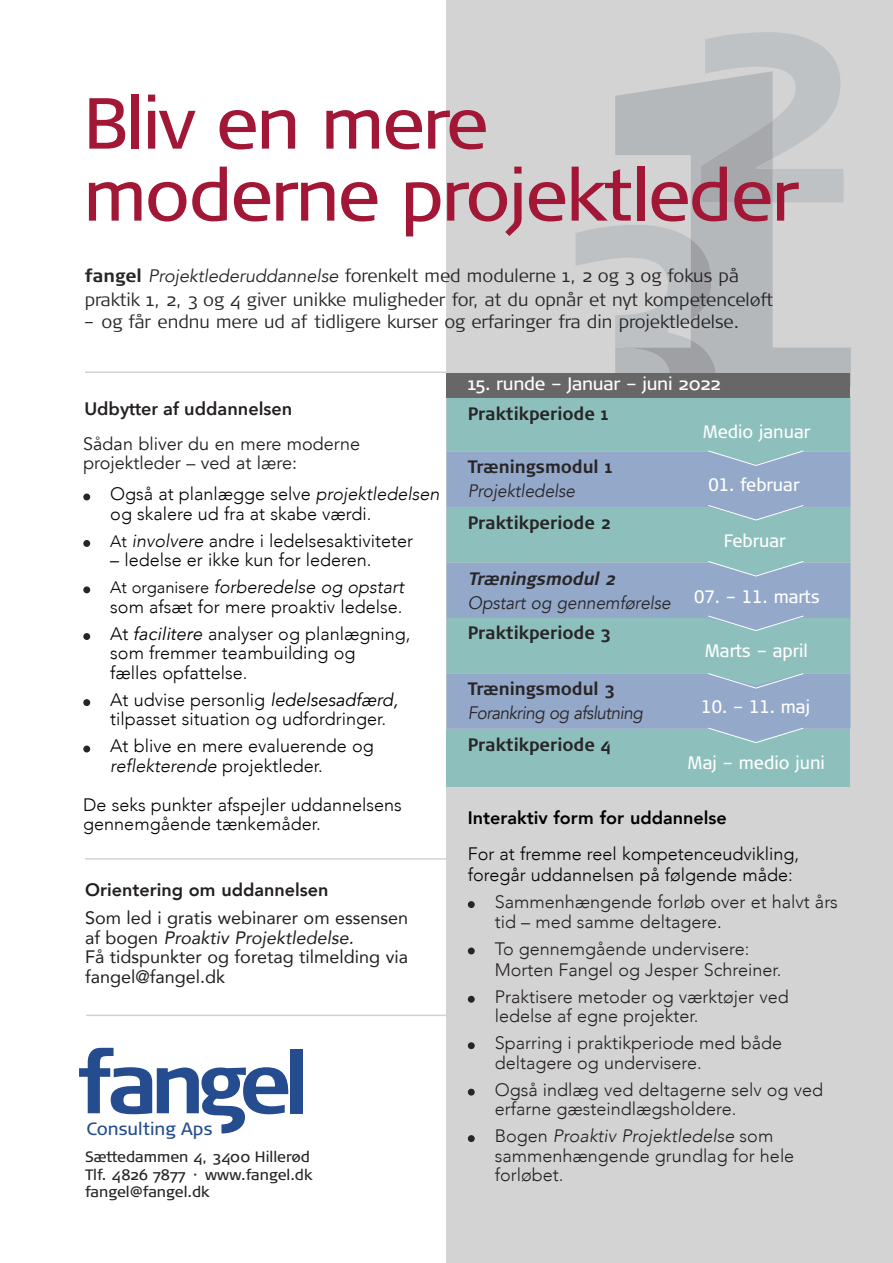
<style>
.page{position:relative;width:893px;height:1263px;background:#fff}
.page>*{position:absolute;margin:0;border:0;box-sizing:border-box;transform-origin:0 0}
.t1{font:72px "Signa Normal";letter-spacing:-.03em;color:#a21636}
.t2{font:300 18px/19.5px "Avenir";color:#000}
.t3{font:300 18px/19.5px "Avenir";color:#231f20}
.t4{font:300 18px "Signa Normal";color:#272526}
.t5{font:700 18px "Signa Normal";color:#272526;scale:.95 1}
.t6{font:18px/19.5px "Avenir";color:#231f20}
.t7{font:18px "Signa Column";color:#fff;scale:.95 1}
.t8{font:italic 300 18px "Avenir";color:#000}
.t9{font:18px "Avenir";color:#231f20}
.t10{font:italic 18px "Avenir";color:#272526;scale:.95 1}
.t11{font:italic 18px "Avenir";color:#231f20}
.t12{font:italic 300 18px "Avenir";color:#231f20}
.t13{font:800 18px "Avenir";color:#000}
.t14{font:800 18px "Avenir";color:#231f20}
.t15{font:18px "Signa Normal";letter-spacing:-.015em;color:#fff}
.t16{font:italic 18px "Avenir";letter-spacing:-.03em;color:#272526;scale:.95 1}
.t17{font:600 18px "Avenir Next";color:#231f20}
.t18{font:italic 700 18px "Signa Normal";color:#272526;scale:.95 1}
.t19{font:17.7px "Signa Normal";color:#244c8f}
.t20{font:15px "Signa Normal";color:#272526}
.s1{font-weight:700}
.s2{font-family:"Avenir";font-weight:400;font-style:italic}
.s3{font-style:italic}
.s4{font-size:16.5px}
.s5{font-style:normal;font-size:16.5px}
.s6{font-family:"Avenir Next";font-weight:400;font-style:italic}
.s7{font-weight:400;font-style:italic}
.s8{font-style:normal}
.s9{color:#000}
</style>
<div class="page">
<div style="left:446px;top:0;width:447px;height:1263px;background:#d4d3d4"></div>
<svg style="left:615px;top:82px;width:235px;height:291px"></svg>
<svg style="left:576px;top:225px;width:141px;height:148px"></svg>
<svg style="left:701px;top:32px;width:143px;height:170px"></svg>
<div style="left:83px;top:493px;width:7px;height:7px;background:#272526;border-radius:50%"></div>
<div style="left:83px;top:540px;width:7px;height:7px;background:#272526;border-radius:50%"></div>
<div style="left:83px;top:586px;width:7px;height:7px;background:#272526;border-radius:50%"></div>
<div style="left:83px;top:633px;width:7px;height:7px;background:#272526;border-radius:50%"></div>
<div style="left:83px;top:699px;width:7px;height:7px;background:#272526;border-radius:50%"></div>
<div style="left:83px;top:745px;width:7px;height:7px;background:#272526;border-radius:50%"></div>
<hr style="left:85px;top:858px;width:365px;height:1px;background:#d4d3d4">
<hr style="left:86px;top:1014px;width:364px;height:2px;background:#d4d3d4">
<hr style="left:85px;top:371px;width:361px;height:2px;background:#d4d3d4">
<div style="left:446px;top:729px;width:404px;height:58px;background:#8dc0bd"></div>
<svg style="left:79px;top:1048px;width:210px;height:85px"></svg>
<div style="left:290px;top:1049px;width:12px;height:64px;background:#244c8f"></div>
<div style="left:468px;top:901px;width:7px;height:7px;background:#272526;border-radius:50%"></div>
<div style="left:468px;top:947px;width:7px;height:7px;background:#272526;border-radius:50%"></div>
<div style="left:468px;top:996px;width:7px;height:7px;background:#272526;border-radius:50%"></div>
<div style="left:468px;top:1042px;width:7px;height:7px;background:#272526;border-radius:50%"></div>
<div style="left:468px;top:1089px;width:7px;height:6px;background:#272526;border-radius:50%"></div>
<div style="left:468px;top:1135px;width:7px;height:7px;background:#272526;border-radius:50%"></div>
<svg style="left:446px;top:397px;width:404px;height:346px"></svg>
<div style="left:446px;top:373px;width:404px;height:24px;background:#686767"></div>
<p class="t1" style="left:83px;top:96px;width:407px">Bliv en mere</p>
<p class="t1" style="left:83px;top:168px;width:718px">moderne projektleder</p>
<p class="t4" style="left:85px;top:269px;width:656px"><span class="s1">fangel</span> <span class="s2">Projektlederuddannelse</span> forenkelt med modulerne 1, 2 og 3 og fokus på</p>
<p class="t4" style="left:85px;top:293px;width:690px">praktik 1, 2, 3 og 4 giver unikke muligheder for, at du opnår et nyt kompetenceløft</p>
<p class="t4" style="left:85px;top:314px;width:656px">– og får endnu mere ud af tidligere kurser og erfaringer fra din projektledelse.</p>
<p class="t17" style="left:84px;top:397px;width:209px">Udbytter af uddannelsen</p>
<p class="t9" style="left:83px;top:432px;width:278px">Sådan bliver du en mere moderne</p>
<p class="t9" style="left:83px;top:451px;width:215px">projektleder – ved at lære:</p>
<p class="t2" style="left:110px;top:485px;width:331px">Også at planlægge selve <span class="s3">projektledelsen </span>og skalere ud fra at skabe værdi.</p>
<p class="t2" style="left:110px;top:531px;width:304px"><span class="s4">At</span> <span class="s3">involvere</span> andre i ledelsesaktiviteter</p>
<p class="t2" style="left:110px;top:551px;width:263px">– ledelse er ikke kun for lederen.</p>
<p class="t8" style="left:110px;top:575px;width:295px"><span class="s5">At organisere</span> forberedelse og opstart</p>
<p class="t2" style="left:110px;top:597px;width:294px">som afsæt for mere proaktiv ledelse.</p>
<p class="t2" style="left:110px;top:624px;width:302px">At <span class="s6">facilitere</span> analyser og planlægning, som fremmer teambuilding og</p>
<p class="t2" style="left:110px;top:663px;width:139px">fælles opfattelse.</p>
<p class="t2" style="left:110px;top:690px;width:289px">At udvise personlig <span class="s7">ledelsesadfærd, </span>tilpasset situation og udfordringer.</p>
<p class="t2" style="left:110px;top:737px;width:265px">At blive en mere evaluerende og</p>
<p class="t8" style="left:110px;top:754px;width:214px">reflekterende <span class="s8">projektleder.</span></p>
<p class="t2" style="left:83px;top:795px;width:320px">De seks punkter afspejler uddannelsens</p>
<p class="t2" style="left:83px;top:815px;width:239px">gennemgående tænkemåder.</p>
<p class="t14" style="left:85px;top:878px;width:245px">Orientering om uddannelsen</p>
<p class="t6" style="left:85px;top:909px;width:325px">Som led i gratis webinarer om essensen</p>
<p class="t11" style="left:85px;top:926px;width:270px"><span class="s8">af bogen</span> Proaktiv Projektledelse.</p>
<p class="t6" style="left:85px;top:948px;width:324px">Få tidspunkter og foretag tilmelding via fangel@fangel.dk</p>
<p class="t19" style="left:86px;top:1121px;width:128px">Consulting Aps</p>
<p class="t20" style="left:85px;top:1151px;width:227px">Sættedammen 4, 3400 Hillerød</p>
<p class="t20" style="left:85px;top:1168px;width:229px">Tlf. 4826 7877 · www.fangel.dk</p>
<p class="t20" style="left:85px;top:1186px;width:126px">fangel@fangel.dk</p>
<p class="t15" style="left:468px;top:376px;width:254px">15. runde – Januar – juni 2022</p>
<p class="t5" style="left:468px;top:403px;width:149px">Praktikperiode 1</p>
<p class="t7" style="left:703px;top:425px;width:115px">Medio januar</p>
<p class="t5" style="left:468px;top:456px;width:153px">Træningsmodul 1</p>
<p class="t10" style="left:468px;top:479px;width:114px">Projektledelse</p>
<p class="t7" style="left:708px;top:478px;width:98px">01. februar</p>
<p class="t5" style="left:468px;top:512px;width:152px">Praktikperiode 2</p>
<p class="t7" style="left:724px;top:534px;width:67px">Februar</p>
<p class="t18" style="left:468px;top:568px;width:160px">Træningsmodul 2</p>
<p class="t10" style="left:468px;top:591px;width:215px">Opstart og gennemførelse</p>
<p class="t7" style="left:694px;top:590px;width:134px">07. – 11. marts</p>
<p class="t5" style="left:468px;top:622px;width:152px">Praktikperiode 3</p>
<p class="t7" style="left:705px;top:644px;width:110px">Marts – april</p>
<p class="t5" style="left:468px;top:678px;width:156px">Træningsmodul 3</p>
<p class="t16" style="left:468px;top:701px;width:186px">Forankring og afslutning</p>
<p class="t7" style="left:701px;top:700px;width:116px">10. – 11. maj</p>
<p class="t5" style="left:468px;top:734px;width:152px">Praktikperiode 4</p>
<p class="t7" style="left:688px;top:756px;width:146px">Maj – medio juni</p>
<p class="t13" style="left:468px;top:806px;width:260px">Interaktiv form for uddannelse</p>
<p class="t2" style="left:468px;top:844px;width:333px">For at fremme reel kompetenceudvikling,</p>
<p class="t2" style="left:468px;top:865px;width:327px">foregår uddannelsen på følgende måde:</p>
<p class="t3" style="left:495px;top:892px;width:345px">Sammenhængende forløb over et halvt års tid – med samme deltagere<span class="s9">.</span></p>
<p class="t3" style="left:495px;top:939px;width:256px">To gennemgående undervisere:</p>
<p class="t3" style="left:495px;top:960px;width:288px">Morten Fangel og Jesper Schreiner.</p>
<p class="t3" style="left:495px;top:987px;width:295px">Praktisere metoder og værktøjer ved</p>
<p class="t3" style="left:495px;top:1006px;width:205px">ledelse af egne projekter.</p>
<p class="t3" style="left:495px;top:1033px;width:289px">Sparring i praktikperiode med både</p>
<p class="t3" style="left:495px;top:1053px;width:209px">deltagere og undervisere.</p>
<p class="t3" style="left:495px;top:1080px;width:330px">Også indlæg ved deltagerne selv og ved erfarne gæsteindlægsholdere.</p>
<p class="t12" style="left:495px;top:1124px;width:280px"><span class="s8">Bogen</span> Proaktiv Projektledelse <span class="s8">som</span></p>
<p class="t3" style="left:495px;top:1146px;width:301px">sammenhængende grundlag for hele</p>
<p class="t3" style="left:495px;top:1165px;width:70px">forløbet.</p>
</div>
